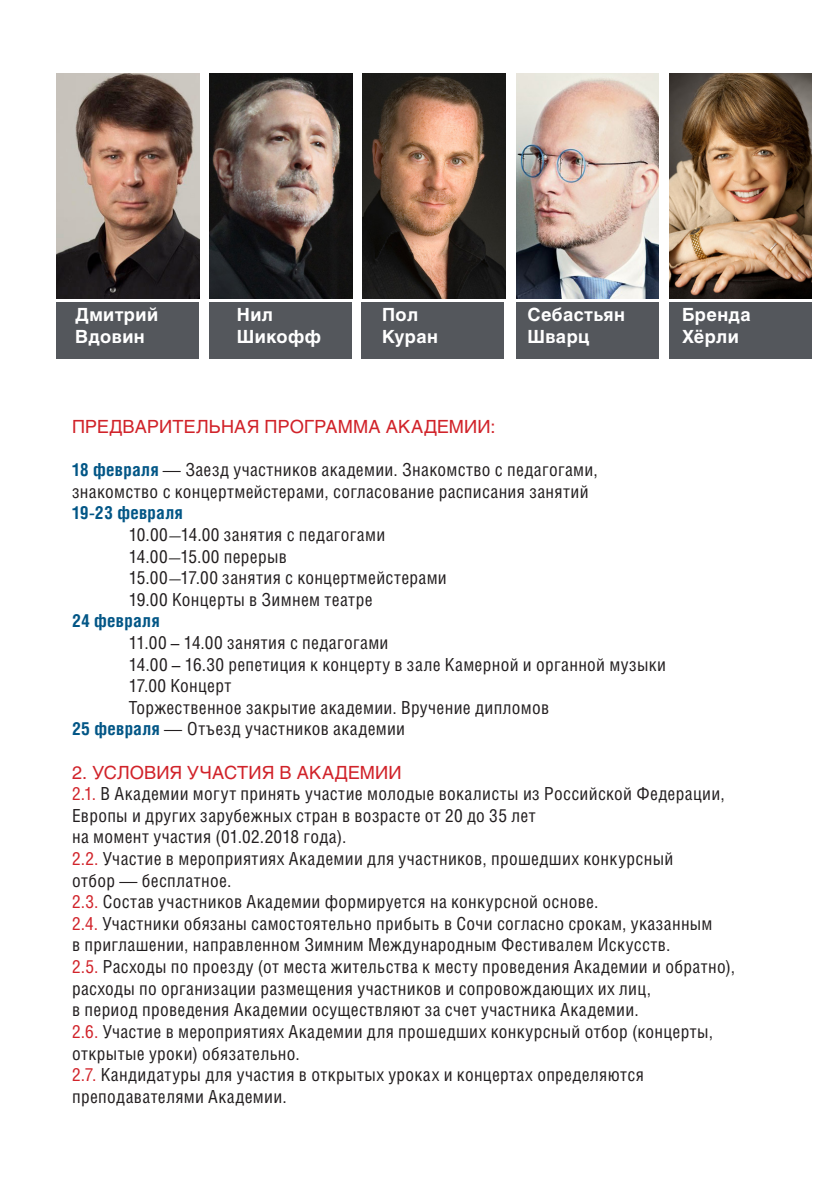
<style>
.page{position:relative;width:840px;height:1191px;background:#fff}
.page>*{position:absolute;margin:0;border:0;box-sizing:border-box;transform-origin:0 0}
.t1{font:18px/21.6px "Helios Cond C";letter-spacing:.02em;color:#231f20}
.t2{font:18px "Helios C";letter-spacing:.01em;color:#d1232a}
.t3{font:700 18px/21.6px "Helios C";letter-spacing:.02em;color:#fff}
.t4{font:700 18px "Helios Cond C";letter-spacing:.015em;color:#025686}
.s1{font-weight:700;color:#025686}
.s2{font-family:"Helios Light C"}
.s3{font-family:"Warnock Pro"}
.s4{color:#d1232a}
</style>
<div class="page">
<div style="left:57px;top:302px;width:142px;height:57px;background:#54575c"></div>
<div style="left:209px;top:302px;width:142px;height:57px;background:#54575c"></div>
<div style="left:361px;top:302px;width:142px;height:57px;background:#54575c"></div>
<div style="left:515px;top:302px;width:143px;height:57px;background:#54575c"></div>
<div style="left:668px;top:302px;width:143px;height:57px;background:#54575c"></div>
<img style="left:210px;top:74px;width:142px;height:224px">
<img style="left:363px;top:74px;width:142px;height:224px">
<img style="left:516px;top:74px;width:142px;height:224px">
<img style="left:669px;top:74px;width:142px;height:224px">
<img style="left:57px;top:74px;width:142px;height:224px">
<p class="t3" style="left:75px;top:304px;width:84px">Дмитрий</p>
<p class="t3" style="left:75px;top:325px;width:71px">Вдовин</p>
<p class="t3" style="left:237px;top:304px;width:37px">Нил</p>
<p class="t3" style="left:237px;top:325px;width:85px">Шикофф</p>
<p class="t3" style="left:382px;top:304px;width:37px">Пол</p>
<p class="t3" style="left:382px;top:325px;width:57px">Куран</p>
<p class="t3" style="left:527px;top:304px;width:99px">Себастьян<br>Шварц</p>
<p class="t3" style="left:681px;top:304px;width:70px">Бренда<br>Хёрли</p>
<p class="t2" style="left:72px;top:416px;width:425px">ПРЕДВАРИТЕЛЬНАЯ ПРОГРАММА АКАДЕМИИ:</p>
<p class="t1" style="left:72px;top:458px;width:527px"><span class="s1">18 февраля</span> <span class="s2">—</span> Заезд участников академии. Знакомство с педагогами,</p>
<p class="t1" style="left:72px;top:480px;width:517px">знакомство с концертмейстерами, согласование расписания занятий</p>
<p class="t4" style="left:72px;top:502px;width:112px">19-23 февраля</p>
<p class="t1" style="left:129px;top:523px;width:258px">10.00<span class="s3">-</span>14.00 занятия с педагогами</p>
<p class="t1" style="left:129px;top:545px;width:159px">14.00<span class="s3">-</span>15.00 перерыв</p>
<p class="t1" style="left:129px;top:566px;width:319px">15.00<span class="s3">-</span>17.00 занятия с концертмейстерами</p>
<p class="t1" style="left:129px;top:588px;width:245px">19.00 Концерты в Зимнем театре</p>
<p class="t4" style="left:72px;top:610px;width:89px">24 февраля</p>
<p class="t1" style="left:129px;top:631px;width:261px">11.00 – 14.00 занятия с педагогами</p>
<p class="t1" style="left:129px;top:653px;width:538px">14.00 – 16.30 репетиция к концерту в зале Камерной и органной музыки</p>
<p class="t1" style="left:129px;top:674px;width:104px">17.00 Концерт</p>
<p class="t1" style="left:129px;top:696px;width:421px">Торжественное закрытие академии. Вручение дипломов</p>
<p class="t1" style="left:72px;top:718px;width:334px"><span class="s1">25 февраля</span> <span class="s2">—</span> Отъезд участников академии</p>
<p class="t2" style="left:72px;top:761px;width:331px">2. УСЛОВИЯ УЧАСТИЯ В АКАДЕМИИ</p>
<p class="t1" style="left:72px;top:782px;width:653px"><span class="s4">2.1.</span> В Академии могут принять участие молодые вокалисты из Российской Федерации,<br>Европы и других зарубежных стран в возрасте от 20 до 35 лет</p>
<p class="t1" style="left:72px;top:826px;width:276px">на момент участия (01.02.2018 года).</p>
<p class="t1" style="left:72px;top:847px;width:602px"><span class="s4">2.2.</span> Участие в мероприятиях Академии для участников, прошедших конкурсный</p>
<p class="t1" style="left:72px;top:869px;width:161px">отбор <span class="s2">—</span> бесплатное.</p>
<p class="t1" style="left:72px;top:890px;width:527px"><span class="s4">2.3.</span> Состав участников Академии формируется на конкурсной основе.</p>
<p class="t1" style="left:72px;top:912px;width:641px"><span class="s4">2.4.</span> Участники обязаны самостоятельно прибыть в Сочи согласно срокам, указанным</p>
<p class="t1" style="left:72px;top:934px;width:599px">в приглашении, направленном Зимним Международным Фестивалем Искусств.</p>
<p class="t1" style="left:72px;top:955px;width:664px"><span class="s4">2.5.</span> Расходы по проезду (от места жительства к месту проведения Академии и обратно), расходы по организации размещения участников и сопровождающих их лиц,</p>
<p class="t1" style="left:72px;top:998px;width:567px">в период проведения Академии осуществляют за счет участника Академии.</p>
<p class="t1" style="left:72px;top:1020px;width:642px"><span class="s4">2.6.</span> Участие в мероприятиях Академии для прошедших конкурсный отбор (концерты,</p>
<p class="t1" style="left:72px;top:1042px;width:229px">открытые уроки) обязательно.</p>
<p class="t1" style="left:72px;top:1063px;width:573px"><span class="s4">2.7.</span> Кандидатуры для участия в открытых уроках и концертах определяются</p>
<p class="t1" style="left:72px;top:1085px;width:216px">преподавателями Академии.</p>
</div>
